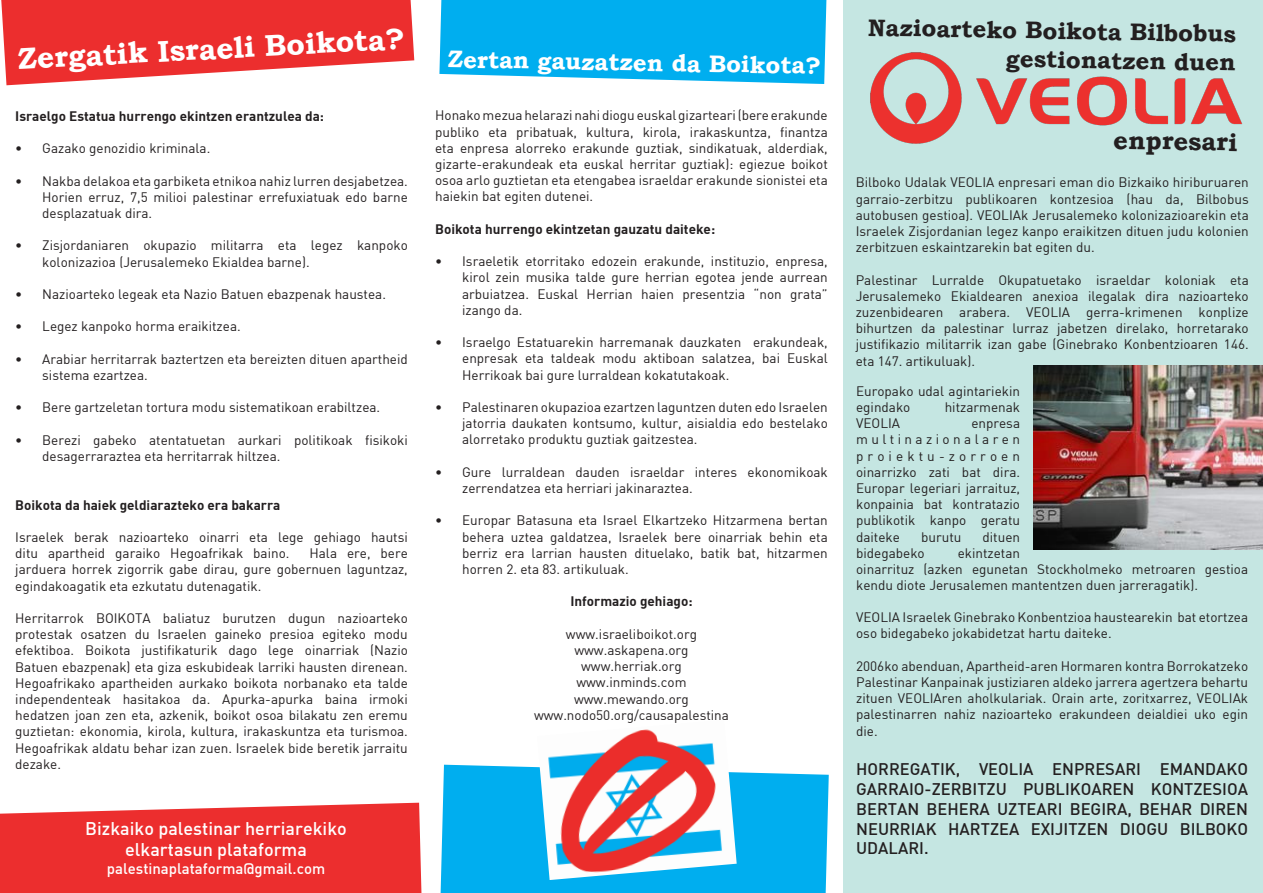
<style>
.page{position:relative;width:1263px;height:893px;background:#fff}
.page>*{position:absolute;margin:0;border:0;box-sizing:border-box;transform-origin:0 0}
.t1{font:700 30px "Bookman Old Style";color:#fff}
.t2{font:700 25.5px "Bookman Old Style";color:#231f20}
.t3{font:700 24px/28.8px "Bookman Old Style";color:#231f20;text-align:right}
.t4{font:700 24px "Bookman Old Style";color:#fff}
.t5{font:18px "DIN Medium";color:#fff}
.t6{font:16.5px/19.8px "DIN Medium";color:#231f20;text-align:justify}
.t7{font:15px "DIN Medium";color:#fff}
.t8{font:13.5px/16.2px "DIN Regular";color:#231f20;text-align:justify}
.t9{font:13.5px "DIN Bold";color:#231f20}
</style>
<div class="page">
<div style="left:441px;top:765px;width:388px;height:128px;background:#00aeef"></div>
<img style="left:537px;top:729px;width:200px;height:151px">
<svg style="left:1px;top:0;width:413px;height:85px;background:#ee4d4d"></svg>
<svg style="left:439px;top:0;width:387px;height:84px;background:#10b3f0"></svg>
<div style="left:0;top:803px;width:421px;height:90px;background:#ec2e2e"></div>
<div style="left:843px;top:0;width:420px;height:893px;background:#c5e6e2"></div>
<img style="left:870px;top:52px;width:373px;height:92px">
<img style="left:1034px;top:365px;width:229px;height:185px">
<p class="t1" style="left:17px;top:37px;width:389px;rotate:-3deg">Zergatik Israeli Boikota?</p>
<p class="t9" style="left:15px;top:107px;width:310px">Israelgo Estatua hurrengo ekintzen erantzulea da:</p>
<p class="t8" style="left:15px;top:140px;width:197px">• Gazako genozidio kriminala.</p>
<p class="t8" style="left:42px;top:172px;width:367px;text-indent:-27px">• Nakba delakoa eta garbiketa etnikoa nahiz lurren desjabetzea.<br>Horien erruz, 7,5 milioi palestinar errefuxiatuak edo barne desplazatuak dira.</p>
<p class="t8" style="left:42px;top:237px;width:367px;text-indent:-27px">• Zisjordaniaren okupazio militarra eta legez kanpoko kolonizazioa (Jerusalemeko Ekialdea barne).</p>
<p class="t8" style="left:15px;top:286px;width:372px">• Nazioarteko legeak eta Nazio Batuen ebazpenak haustea.</p>
<p class="t8" style="left:15px;top:318px;width:227px">• Legez kanpoko horma eraikitzea.</p>
<p class="t8" style="left:42px;top:350px;width:367px;text-indent:-27px">• Arabiar herritarrak baztertzen eta bereizten dituen apartheid sistema ezartzea.</p>
<p class="t8" style="left:15px;top:399px;width:366px">• Bere gartzeletan tortura modu sistematikoan erabiltzea.</p>
<p class="t8" style="left:42px;top:431px;width:367px;text-indent:-27px">• Berezi gabeko atentatuetan aurkari politikoak fisikoki desagerraraztea eta herritarrak hiltzea.</p>
<p class="t9" style="left:15px;top:496px;width:267px">Boikota da haiek geldiarazteko era bakarra</p>
<p class="t8" style="left:15px;top:529px;width:394px">Israelek berak nazioarteko oinarri eta lege gehiago hautsi ditu apartheid garaiko Hegoafrikak baino.</p>
<p class="t8" style="left:15px;top:545px;width:394px;text-indent:294px">Hala ere, bere jarduera horrek zigorrik gabe dirau, gure gobernuen laguntzaz, egindakoagatik eta ezkutatu dutenagatik.</p>
<p class="t8" style="left:15px;top:610px;width:394px">Herritarrok BOIKOTA baliatuz burutzen dugun nazioarteko protestak osatzen du Israelen gaineko presioa egiteko modu efektiboa. Boikota justifikaturik dago lege oinarriak (Nazio Batuen ebazpenak) eta giza eskubideak larriki hausten direnean.<br>Hegoafrikako apartheiden aurkako boikota norbanako eta talde independenteak hasitakoa da. Apurka-apurka baina irmoki hedatzen joan zen eta, azkenik, boikot osoa bilakatu zen eremu guztietan: ekonomia, kirola, kultura, irakaskuntza eta turismoa.<br>Hegoafrikak aldatu behar izan zuen. Israelek bide beretik jarraitu dezake.</p>
<p class="t5" style="left:85px;top:817px;width:263px">Bizkaiko palestinar herriarekiko</p>
<p class="t5" style="left:125px;top:838px;width:183px">elkartasun plataforma</p>
<p class="t7" style="left:107px;top:859px;width:220px">palestinaplataforma@gmail.com</p>
<p class="t4" style="left:448px;top:42px;width:375px;rotate:1deg">Zertan gauzatzen da Boikota?</p>
<p class="t8" style="left:435px;top:107px;width:394px">Honako mezua helarazi nahi diogu euskal gizarteari (bere erakunde publiko eta pribatuak, kultura, kirola, irakaskuntza, finantza eta enpresa alorreko erakunde guztiak, sindikatuak, alderdiak, gizarte-erakundeak eta euskal herritar guztiak): egiezue boikot osoa arlo guztietan eta etengabea israeldar erakunde sionistei eta haiekin bat egiten dutenei.</p>
<p class="t9" style="left:435px;top:220px;width:281px">Boikota hurrengo ekintzetan gauzatu daiteke:</p>
<p class="t8" style="left:462px;top:253px;width:367px;text-indent:-27px">• Israeletik etorritako edozein erakunde, instituzio, enpresa, kirol zein musika talde gure herrian egotea jende aurrean arbuiatzea. Euskal Herrian haien presentzia “non grata” izango da.</p>
<p class="t8" style="left:462px;top:334px;width:367px;text-indent:-27px">• Israelgo Estatuarekin harremanak dauzkaten erakundeak, enpresak eta taldeak modu aktiboan salatzea, bai Euskal Herrikoak bai gure lurraldean kokatutakoak.</p>
<p class="t8" style="left:462px;top:399px;width:367px;text-indent:-27px">• Palestinaren okupazioa ezartzen laguntzen duten edo Israelen jatorria daukaten kontsumo, kultur, aisialdia edo bestelako alorretako produktu guztiak gaitzestea.</p>
<p class="t8" style="left:462px;top:463px;width:367px;text-indent:-27px">• Gure lurraldean dauden israeldar interes ekonomikoak zerrendatzea eta herriari jakinaraztea.</p>
<p class="t8" style="left:462px;top:512px;width:367px;text-indent:-27px">• Europar Batasuna eta Israel Elkartzeko Hitzarmena bertan behera uztea galdatzea, Israelek bere oinarriak behin eta berriz era larrian hausten dituelako, batik bat, hitzarmen horren 2. eta 83. artikuluak.</p>
<p class="t9" style="left:570px;top:593px;width:124px">Informazio gehiago:</p>
<p class="t8" style="left:566px;top:625px;width:133px">www.israeliboikot.org</p>
<p class="t8" style="left:574px;top:642px;width:116px">www.askapena.org</p>
<p class="t8" style="left:581px;top:658px;width:102px">www.herriak.org</p>
<p class="t8" style="left:576px;top:674px;width:112px">www.inminds.com</p>
<p class="t8" style="left:574px;top:690px;width:116px">www.mewando.org</p>
<p class="t8" style="left:534px;top:706px;width:196px">www.nodo50.org/causapalestina</p>
<p class="t3" style="left:868px;top:13px;width:370px;rotate:1deg">Nazioarteko Boikota Bilbobus gestionatzen duen</p>
<p class="t2" style="left:1114px;top:121px;width:125px;rotate:1deg">enpresari</p>
<p class="t8" style="left:856px;top:174px;width:395px">Bilboko Udalak VEOLIA enpresari eman dio Bizkaiko hiriburuaren garraio-zerbitzu publikoaren kontzesioa (hau da, Bilbobus autobusen gestioa). VEOLIAk Jerusalemeko kolonizazioarekin eta Israelek Zisjordanian legez kanpo eraikitzen dituen judu kolonien zerbitzuen eskaintzarekin bat egiten du.</p>
<p class="t8" style="left:856px;top:271px;width:395px">Palestinar Lurralde Okupatuetako israeldar koloniak eta Jerusalemeko Ekialdearen anexioa ilegalak dira nazioarteko zuzenbidearen arabera. VEOLIA gerra-krimenen konplize bihurtzen da palestinar lurraz jabetzen direlako, horretarako justifikazio militarrik izan gabe (Ginebrako Konbentzioaren 146. eta 147. artikuluak).</p>
<p class="t8" style="left:856px;top:383px;width:166px">Europako udal agintariekin egindako</p>
<p class="t8" style="left:945px;top:399px;width:77px">hitzarmenak</p>
<p class="t8" style="left:856px;top:415px;width:46px">VEOLIA</p>
<p class="t8" style="left:856px;top:415px;width:166px;text-indent:115px">enpresa multinazionalaren proiektu-zorroen oinarrizko zati bat dira.<br>Europar legeriari jarraituz, konpainia bat kontratazio publikotik kanpo geratu daiteke</p>
<p class="t8" style="left:921px;top:528px;width:42px">burutu</p>
<p class="t8" style="left:982px;top:528px;width:39px">dituen</p>
<p class="t8" style="left:856px;top:545px;width:70px">bidegabeko</p>
<p class="t8" style="left:856px;top:545px;width:393px;text-align:left;text-indent:102px">ekintzetan<br>oinarrituz (azken egunetan Stockholmeko metroaren gestioa kendu diote Jerusalemen mantentzen duen jarreragatik).</p>
<p class="t8" style="left:856px;top:609px;width:393px">VEOLIA Israelek Ginebrako Konbentzioa haustearekin bat etortzea oso bidegabeko jokabidetzat hartu daiteke.</p>
<p class="t8" style="left:856px;top:658px;width:393px">2006ko abenduan, Apartheid-aren Hormaren kontra Borrokatzeko Palestinar Kanpainak justiziaren aldeko jarrera agertzera behartu zituen VEOLIAren aholkulariak. Orain arte, zoritxarrez, VEOLIAk palestinarren nahiz nazioarteko erakundeen deialdiei uko egin die.</p>
<p class="t6" style="left:856px;top:759px;width:393px">HORREGATIK, VEOLIA ENPRESARI EMANDAKO GARRAIO-ZERBITZU PUBLIKOAREN KONTZESIOA BERTAN BEHERA UZTEARI BEGIRA, BEHAR DIREN NEURRIAK HARTZEA EXIJITZEN DIOGU BILBOKO UDALARI.</p>
</div>
